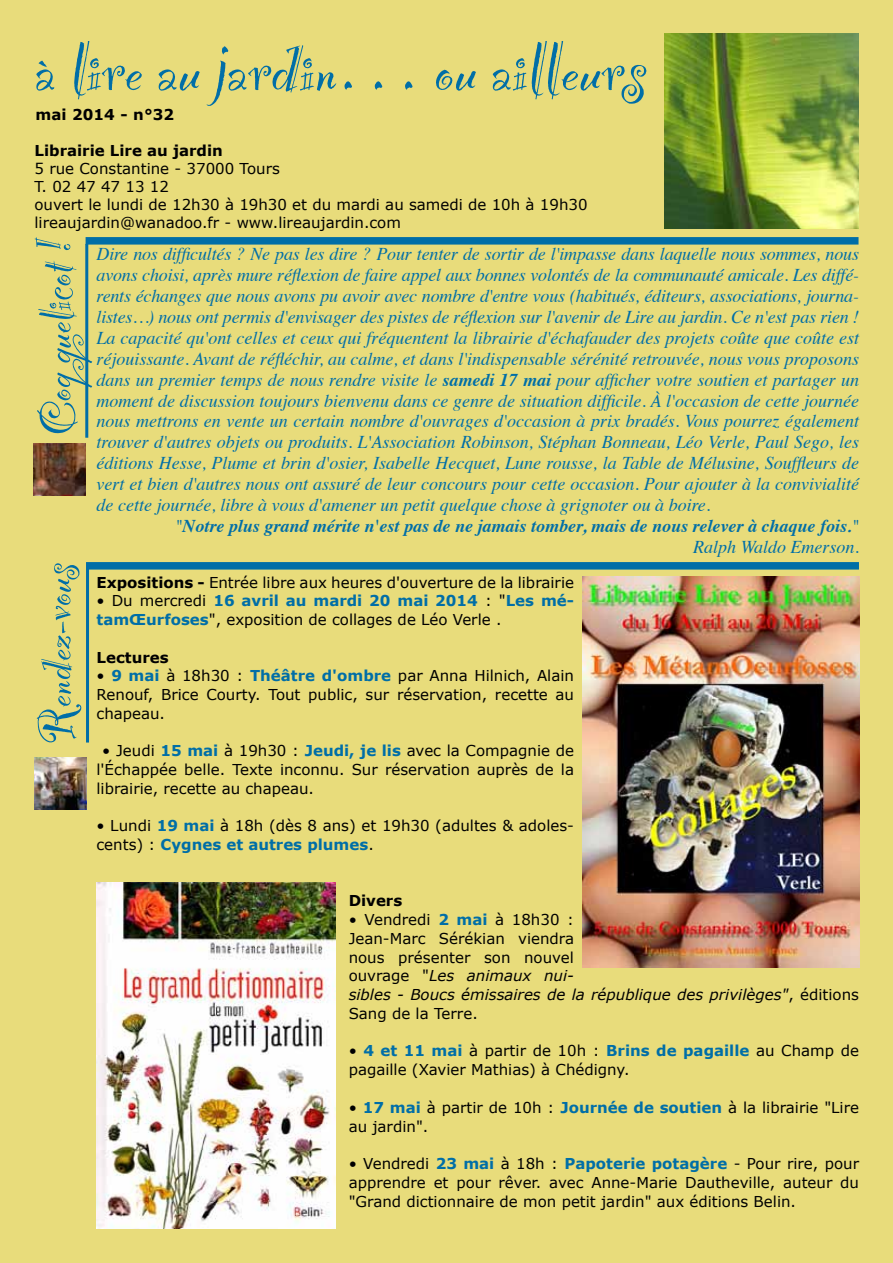
<style>
.page{position:relative;width:893px;height:1263px;background:#e8dc7b}
.page>*{position:absolute;margin:0;border:0;box-sizing:border-box;transform-origin:0 0}
.t1{font:82.5px "Party Let Plain";color:#006ea7}
.t2{font:54px "Party Let Plain";color:#006ea7}
.t3{font:italic 18px "Times";color:#006ea7}
.t4{font:italic 700 18px "Times";color:#006ea7}
.t5{font:15px/18.8px "Verdana";color:#000}
.t6{font:700 15px "Verdana";color:#000}
.s1{font-weight:700}
.s2{font-weight:400}
.s3{font-weight:700;color:#006ea7}
.s4{font-style:italic}
</style>
<div class="page">
<div style="left:86px;top:562px;width:773px;height:8px;background:#006ea7"></div>
<hr style="left:86px;top:569px;width:3px;height:173px;background:#006ea7">
<img style="left:34px;top:757px;width:52px;height:52px">
<img style="left:34px;top:443px;width:52px;height:52px">
<div style="left:86px;top:237px;width:772px;height:8px;background:#006ea7"></div>
<hr style="left:85px;top:244px;width:3px;height:194px;background:#006ea7">
<img style="left:664px;top:34px;width:195px;height:194px">
<img style="left:583px;top:576px;width:276px;height:391px">
<img style="left:97px;top:882px;width:239px;height:347px">
<h1 class="t1" style="left:35px;top:13px;width:614px">à lire au jardin… ou ailleurs</h1>
<p class="t6" style="left:36px;top:105px;width:140px">mai 2014 - n°32</p>
<p class="t6" style="left:35px;top:141px;width:190px">Librairie Lire au jardin</p>
<p class="t5" style="left:35px;top:160px;width:555px;line-height:18px">5 rue Constantine - 37000 Tours<br>T. 02 47 47 13 12<br>ouvert le lundi de 12h30 à 19h30 et du mardi au samedi de 10h à 19h30 lireaujardin@wanadoo.fr - www.lireaujardin.com</p>
<h2 class="t2" style="left:20px;top:436px;width:200px;rotate:-90deg">Coqquelicot !</h2>
<p class="t3" style="left:97px;top:238px;width:764px">Dire nos difficultés ? Ne pas les dire ? Pour tenter de sortir de l'impasse dans laquelle nous sommes, nous</p>
<p class="t3" style="left:97px;top:259px;width:764px">avons choisi, après mure réflexion de faire appel aux bonnes volontés de la communauté amicale. Les diffé-</p>
<p class="t3" style="left:97px;top:280px;width:764px">rents échanges que nous avons pu avoir avec nombre d'entre vous (habitués, éditeurs, associations, journa-</p>
<p class="t3" style="left:97px;top:301px;width:764px">listes…) nous ont permis d'envisager des pistes de réflexion sur l'avenir de Lire au jardin. Ce n'est pas rien !</p>
<p class="t3" style="left:97px;top:322px;width:764px">La capacité qu'ont celles et ceux qui fréquentent la librairie d'échafauder des projets coûte que coûte est</p>
<p class="t3" style="left:97px;top:343px;width:764px">réjouissante. Avant de réfléchir, au calme, et dans l'indispensable sérénité retrouvée, nous vous proposons</p>
<p class="t3" style="left:97px;top:364px;width:764px">dans un premier temps de nous rendre visite le <span class="s1">samedi 17 mai</span> pour afficher votre soutien et partager un</p>
<p class="t3" style="left:97px;top:385px;width:764px">moment de discussion toujours bienvenu dans ce genre de situation difficile. À l'occasion de cette journée</p>
<p class="t3" style="left:97px;top:406px;width:764px">nous mettrons en vente un certain nombre d'ouvrages d'occasion à prix bradés. Vous pourrez également</p>
<p class="t3" style="left:97px;top:427px;width:764px">trouver d'autres objets ou produits. L'Association Robinson, Stéphan Bonneau, Léo Verle, Paul Sego, les</p>
<p class="t3" style="left:97px;top:447px;width:764px">éditions Hesse, Plume et brin d'osier, Isabelle Hecquet, Lune rousse, la Table de Mélusine, Souffleurs de</p>
<p class="t3" style="left:97px;top:468px;width:764px">vert et bien d'autres nous ont assuré de leur concours pour cette occasion. Pour ajouter à la convivialité</p>
<p class="t3" style="left:97px;top:489px;width:615px">de cette journée, libre à vous d'amener un petit quelque chose à grignoter ou à boire.</p>
<p class="t4" style="left:175px;top:509px;width:686px"><span class="s2">"</span>Notre plus grand mérite n'est pas de ne jamais tomber, mais de nous relever à chaque fois.<span class="s2">"</span></p>
<p class="t3" style="left:693px;top:531px;width:167px">Ralph Waldo Emerson.</p>
<h2 class="t2" style="left:20px;top:744px;width:185px;rotate:-90deg">Rendez-vous</h2>
<p class="t5" style="left:97px;top:573px;width:479px"><span class="s1">Expositions -</span> Entrée libre aux heures d'ouverture de la librairie</p>
<p class="t5" style="left:97px;top:592px;width:479px">• Du mercredi <span class="s3">16 avril au mardi 20 mai 2014</span> : "<span class="s3">Les mé&shy;tamŒurfoses</span>", exposition de collages de Léo Verle .</p>
<p class="t6" style="left:97px;top:647px;width:74px">Lectures</p>
<p class="t5" style="left:97px;top:667px;width:479px;text-align:justify">• <span class="s3">9 mai</span> à 18h30 : <span class="s3">Théâtre d'ombre</span> par Anna Hilnich, Alain Renouf, Brice Courty. Tout public, sur réservation, recette au chapeau.</p>
<p class="t5" style="left:96px;top:742px;width:479px;text-align:justify;text-indent:6px">• Jeudi <span class="s3">15 mai</span> à 19h30 : <span class="s3">Jeudi, je lis</span> avec la Compagnie de l'Échappée belle. Texte inconnu. Sur réservation auprès de la librairie, recette au chapeau.</p>
<p class="t5" style="left:96px;top:817px;width:479px">• Lundi <span class="s3">19 mai</span> à 18h (dès 8 ans) et 19h30 (adultes &amp; adoles&shy;cents) : <span class="s3">Cygnes et autres plumes</span>.</p>
<p class="t6" style="left:349px;top:891px;width:55px">Divers</p>
<p class="t5" style="left:349px;top:911px;width:512px">• Vendredi <span class="s3">2 mai</span> à 18h30 :<br>Jean-Marc Sérékian viendra<br>nous présenter son nouvel<br>ouvrage "<span class="s4">Les animaux nui-<br>sibles - Boucs émissaires de la république des privilèges"</span>, éditions<br>Sang de la Terre.</p>
<p class="t5" style="left:349px;top:1042px;width:512px">• <span class="s3">4 et 11 mai</span> à partir de 10h : <span class="s3">Brins de pagaille</span> au Champ de pagaille (Xavier Mathias) à Chédigny.</p>
<p class="t5" style="left:349px;top:1098px;width:512px">• <span class="s3">17 mai</span> à partir de 10h : <span class="s3">Journée de soutien</span> à la librairie "Lire au jardin".</p>
<p class="t5" style="left:349px;top:1154px;width:512px;text-align:justify">• Vendredi <span class="s3">23 mai</span> à 18h : <span class="s3">Papoterie potagère</span> - Pour rire, pour apprendre et pour rêver. avec Anne-Marie Dautheville, auteur du "Grand dictionnaire de mon petit jardin" aux éditions Belin.</p>
</div>
